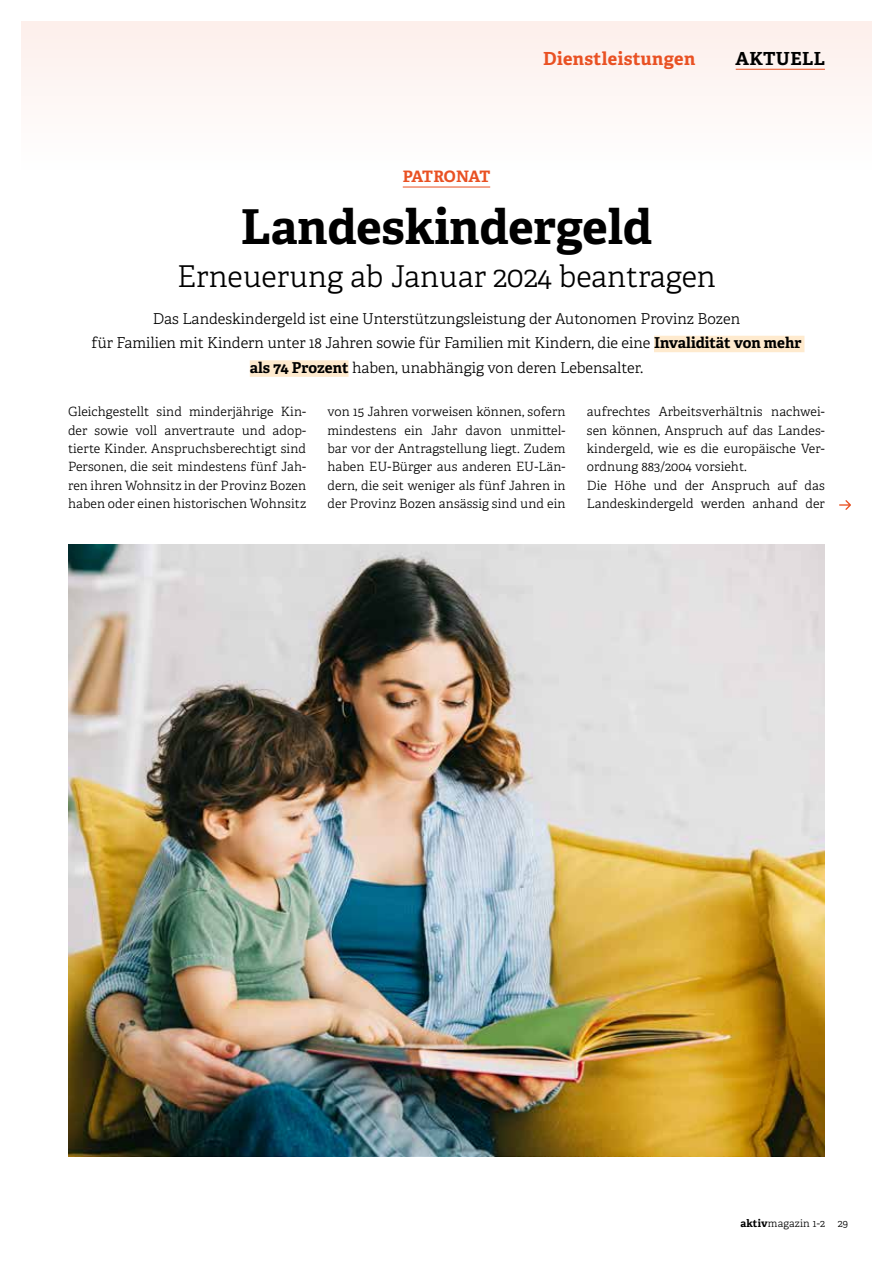
<style>
.page{position:relative;width:893px;height:1263px;background:#fff}
.page>*{position:absolute;margin:0;border:0;box-sizing:border-box;transform-origin:0 0}
.t1{font:700 48px "Adelle";color:#000}
.t2{font:300 30px "Adelle";color:#000}
.t3{font:700 18px "Adelle";letter-spacing:.02em;color:#e95123}
.t4{font:700 18px "Adelle";letter-spacing:.02em;color:#000}
.t5{font:700 15.75px "Adelle";letter-spacing:-.035em;color:#e95123}
.t6{font:300 15px/24.6px "Adelle";color:#000;text-align:center}
.t7{font:300 12.75px/18.5px "Adelle";letter-spacing:.01em;color:#000;text-align:justify}
.t8{font:300 10.5px "Adelle";letter-spacing:.02em;color:#000}
.s1{font-weight:700}
</style>
<div class="page">
<div style="left:21px;top:21px;width:851px;height:149px;background:#fdf6f4"></div>
<hr style="left:403px;top:187px;width:87px;height:1px;background:#e95123">
<div style="left:654px;top:336px;width:150px;height:16px;background:#feeace"></div>
<div style="left:250px;top:360px;width:99px;height:17px;background:#feeace"></div>
<img style="left:68px;top:544px;width:757px;height:612px">
<svg style="left:839px;top:500px;width:12px;height:10px"></svg>
<hr style="left:736px;top:69px;width:89px;height:1px;background:#e95123">
<h3 class="t3" style="left:543px;top:47px;width:154px">Dienstleistungen</h3>
<h3 class="t4" style="left:735px;top:47px;width:91px">AKTUELL</h3>
<p class="t5" style="left:403px;top:167px;width:89px">PATRONAT</p>
<h1 class="t1" style="left:241px;top:196px;width:413px">Landeskindergeld</h1>
<h2 class="t2" style="left:177px;top:258px;width:540px">Erneuerung ab Januar 2024 beantragen</h2>
<p class="t6" style="left:92px;top:306px;width:711px">Das Landeskindergeld ist eine Unterstützungsleistung der Autonomen Provinz Bozen<br>für Familien mit Kindern unter 18 Jahren sowie für Familien mit Kindern, die eine <span class="s1">Invalidität von mehr als 74 Prozent</span> haben, unabhängig von deren Lebensalter.</p>
<p class="t7" style="left:68px;top:403px;width:240px">Gleichgestellt sind minderjährige Kin&shy;der sowie voll anvertraute und adop&shy;tierte Kinder. Anspruchsberechtigt sind Personen, die seit mindestens fünf Jah&shy;ren ihren Wohnsitz in der Provinz Bozen haben oder einen historischen Wohnsitz</p>
<p class="t7" style="left:327px;top:403px;width:240px">von 15 Jahren vorweisen können, sofern mindestens ein Jahr davon unmittel&shy;bar vor der Antragstellung liegt. Zudem haben EU-Bürger aus anderen EU-Län&shy;dern, die seit weniger als fünf Jahren in der Provinz Bozen ansässig sind und ein</p>
<p class="t7" style="left:587px;top:403px;width:240px;text-align:left">aufrechtes Arbeitsverhältnis nachwei&shy;sen können, Anspruch auf das Landes&shy;kindergeld, wie es die europäische Ver&shy;ordnung 883/2004 vorsieht.<br>Die Höhe und der Anspruch auf das Landeskindergeld werden anhand der</p>
<p class="t8" style="left:740px;top:1217px;width:109px"><span class="s1">aktiv</span>magazin 1-2 29</p>
</div>
